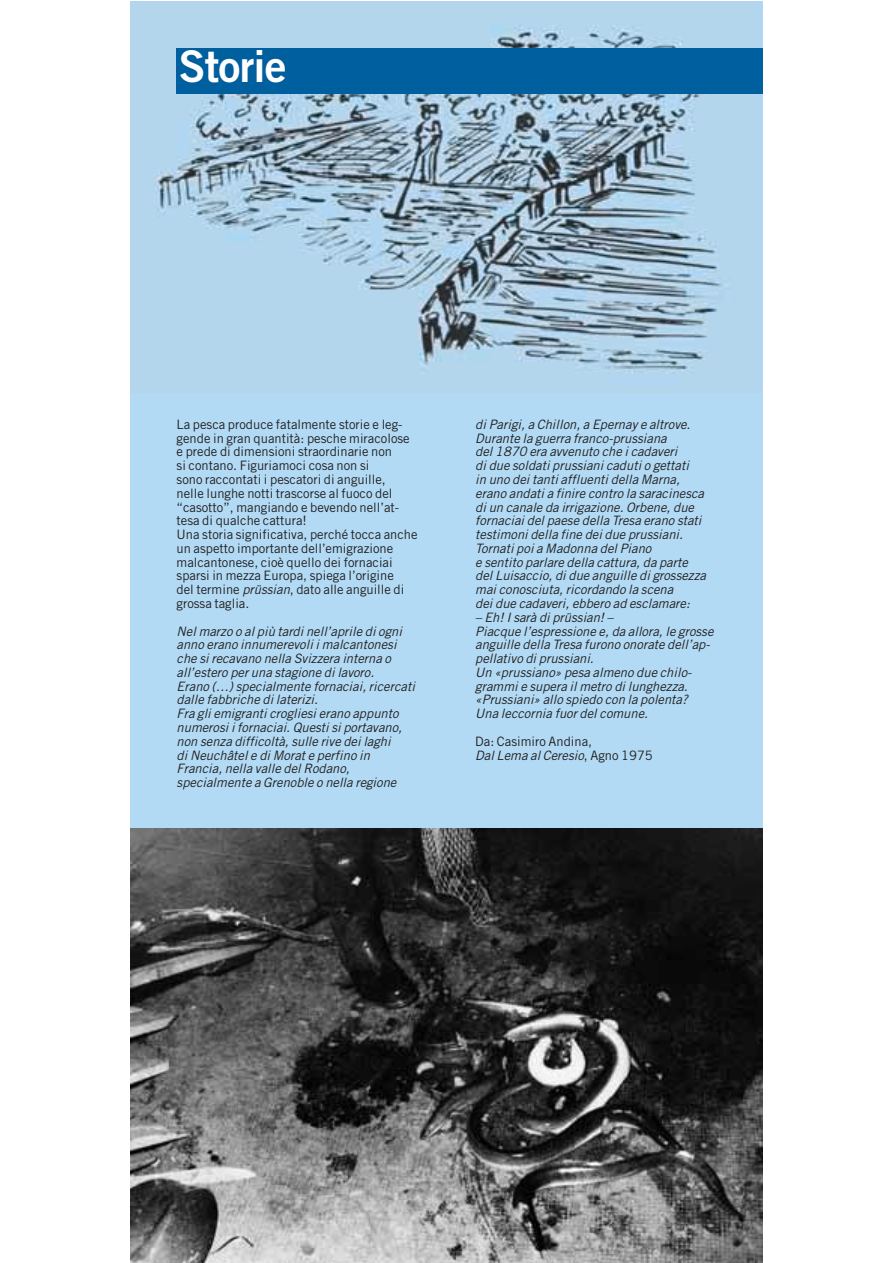
<style>
.page{position:relative;width:893px;height:1263px;background:#fff}
.page>*{position:absolute;margin:0;border:0;box-sizing:border-box;transform-origin:0 0}
.t1{font:43.8px "Trade Gothic Bold Two";letter-spacing:-.02em;color:#fff}
.t2{font:italic 12.9px/13.8px "Trade Gothic";color:#201f20}
.t3{font:12.9px/13.8px "Trade Gothic";color:#201f20}
.s1{font-style:italic}
</style>
<div class="page">
<div style="left:131px;top:2px;width:631px;height:1260px;background:#b2daf4"></div>
<img style="left:153px;top:25px;width:578px;height:349px">
<div style="left:177px;top:48px;width:585px;height:46px;background:#005f9e"></div>
<img style="left:131px;top:828px;width:631px;height:434px">
<h1 class="t1" style="left:179px;top:51px;width:109px">Storie</h1>
<p class="t3" style="left:177px;top:419px;width:242px">La pesca produce fatalmente storie e leg&shy;gende in gran quantità: pesche miracolose e prede di dimensioni straordinarie non<br>si contano. Figuriamoci cosa non si<br>sono raccontati i pescatori di anguille,<br>nelle lunghe notti trascorse al fuoco del “casotto”, mangiando e bevendo nell’at&shy;tesa di qualche cattura!<br>Una storia significativa, perché tocca anche un aspetto importante dell’emigrazione malcantonese, cioè quello dei fornaciai sparsi in mezza Europa, spiega l’origine<br>del termine <span class="s1">prüssian</span>, dato alle anguille di grossa taglia.</p>
<p class="t2" style="left:177px;top:625px;width:240px">Nel marzo o al più tardi nell’aprile di ogni anno erano innumerevoli i malcantonesi che si recavano nella Svizzera interna o all’estero per una stagione di lavoro.<br>Erano (…) specialmente fornaciai, ricercati dalle fabbriche di laterizi.<br>Fra gli emigranti crogliesi erano appunto numerosi i fornaciai. Questi si portavano, non senza difficoltà, sulle rive dei laghi<br>di Neuchâtel e di Morat e perfino in Francia, nella valle del Rodano, specialmente a Grenoble o nella regione</p>
<p class="t2" style="left:475px;top:419px;width:232px">di Parigi, a Chillon, a Epernay e altrove.<br>Durante la guerra franco-prussiana<br>del 1870 era avvenuto che i cadaveri<br>di due soldati prussiani caduti o gettati<br>in uno dei tanti affluenti della Marna, erano andati a finire contro la saracinesca di un canale da irrigazione. Orbene, due fornaciai del paese della Tresa erano stati testimoni della fine dei due prussiani.<br>Tornati poi a Madonna del Piano<br>e sentito parlare della cattura, da parte del Luisaccio, di due anguille di grossezza mai conosciuta, ricordando la scena<br>dei due cadaveri, ebbero ad esclamare:</p>
<p class="t2" style="left:475px;top:611px;width:240px">– Eh! I sarà di prüssian! –<br>Piacque l’espressione e, da allora, le grosse anguille della Tresa furono onorate dell’ap&shy;pellativo di prussiani.<br>Un «prussiano» pesa almeno due chilo&shy;grammi e supera il metro di lunghezza. «Prussiani» allo spiedo con la polenta?<br>Una leccornia fuor del comune.</p>
<p class="t3" style="left:475px;top:735px;width:179px">Da: Casimiro Andina,<br><span class="s1">Dal Lema al Ceresio</span>, Agno 1975</p>
</div>
